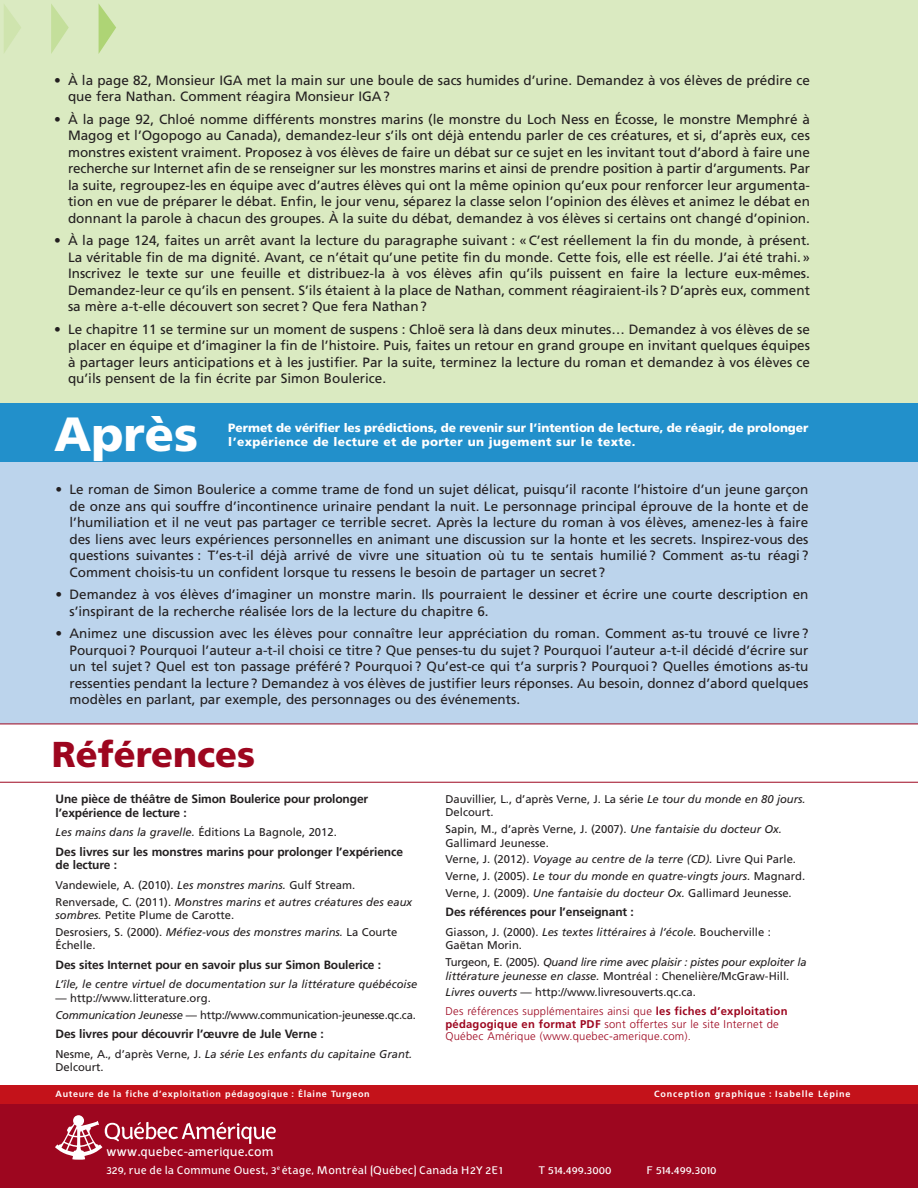
<style>
.page{position:relative;width:918px;height:1188px;background:#fff}
.page>*{position:absolute;margin:0;border:0;box-sizing:border-box;transform-origin:0 0}
.t1{font:900 48px "Frutiger";color:#fff}
.t2{font:900 36px "Frutiger";color:#9d061f}
.Normal_e{font:700 13.65px "Halvorsen";color:#fff}
.t3{font:13.5px/16.5px "Frutiger";color:#231f20;text-align:justify}
.t4{font:700 12px/13.5px "Frutiger";letter-spacing:-.01em;color:#231f20}
.t5{font:900 12px/14.4px "Frutiger";letter-spacing:-.005em;color:#fff}
.t6{font:700 12px "Halvorsen";letter-spacing:.005em;color:#fff}
.t7{font:11.25px/13.5px "Frutiger";color:#231f20}
.t8{font:italic 11.25px/13.5px "Frutiger";color:#231f20}
.t9{font:300 11.25px/12.8px "Frutiger";letter-spacing:.02em;color:#9d061f}
.t10{font:italic 11.25px/13.5px "Frutiger";letter-spacing:-.02em;color:#231f20}
.t11{font:11.25px "Frutiger";letter-spacing:-.02em;color:#231f20}
.t12{font:700 9px "Frutiger";letter-spacing:.075em;color:#fff}
.t13{font:700 9px "Frutiger";letter-spacing:.1em;color:#fff}
.s1{font-style:normal}
.s2{font-style:italic}
.s3{font-weight:700}
</style>
<div class="page">
<div style="left:0;top:1087px;width:918px;height:101px;background:#9d061f"></div>
<div style="left:0;top:1086px;width:918px;height:18px;background:#c4121a"></div>
<div style="left:0;top:440px;width:918px;height:294px;background:#bcd4ec"></div>
<div style="left:0;top:0;width:918px;height:417px;background:#daeac1"></div>
<div style="left:0;top:404px;width:918px;height:58px;background:#2290cb"></div>
<svg style="left:4px;top:4px;width:17px;height:49px"></svg>
<svg style="left:51px;top:4px;width:18px;height:50px"></svg>
<svg style="left:99px;top:4px;width:17px;height:49px"></svg>
<svg style="left:0;top:724px;width:918px;height:59px"></svg>
<svg style="left:55px;top:1115px;width:221px;height:45px"></svg>
<p class="t3" style="left:68px;top:72px;width:743px;text-indent:-14px">• À la page 82, Monsieur IGA met la main sur une boule de sacs humides d’urine. Demandez à vos élèves de prédire ce que fera Nathan. Comment réagira Monsieur IGA?</p>
<p class="t3" style="left:68px;top:111px;width:744px;text-indent:-14px">• À la page 92, Chloé nomme différents monstres marins (le monstre du Loch Ness en Écosse, le monstre Memphré à Magog et l’Ogopogo au Canada), demandez-leur s’ils ont déjà entendu parler de ces créatures, et si, d’après eux, ces monstres existent vraiment. Proposez à vos élèves de faire un débat sur ce sujet en les invitant tout d’abord à faire une recherche sur Internet afin de se renseigner sur les monstres marins et ainsi de prendre position à partir d’arguments. Par la suite, regroupez-les en équipe avec d’autres élèves qui ont la même opinion qu’eux pour renforcer leur argumenta&shy;tion en vue de préparer le débat. Enfin, le jour venu, séparez la classe selon l’opinion des élèves et animez le débat en donnant la parole à chacun des groupes. À la suite du débat, demandez à vos élèves si certains ont changé d’opinion.</p>
<p class="t3" style="left:68px;top:232px;width:744px;text-indent:-14px">• À la page 124, faites un arrêt avant la lecture du paragraphe suivant : «C’est réellement la fin du monde, à présent.<br>La véritable fin de ma dignité. Avant, ce n’était qu’une petite fin du monde. Cette fois, elle est réelle. J’ai été trahi.» Inscrivez le texte sur une feuille et distribuez-la à vos élèves afin qu’ils puissent en faire la lecture eux-mêmes.<br>Demandez-leur ce qu’ils en pensent. S’ils étaient à la place de Nathan, comment réagiraient-ils ? D’après eux, comment sa mère a-t-elle découvert son secret? Que fera Nathan?</p>
<p class="t3" style="left:68px;top:321px;width:744px;text-indent:-14px">• Le chapitre 11 se termine sur un moment de suspens : Chloë sera là dans deux minutes… Demandez à vos élèves de se placer en équipe et d’imaginer la fin de l’histoire. Puis, faites un retour en grand groupe en invitant quelques équipes à partager leurs anticipations et à les justifier. Par la suite, terminez la lecture du roman et demandez à vos élèves ce qu’ils pensent de la fin écrite par Simon Boulerice.</p>
<p class="t1" style="left:54px;top:406px;width:146px">Après</p>
<p class="t5" style="left:228px;top:420px;width:582px">Permet de vérifier les prédictions, de revenir sur l’intention de lecture, de réagir, de prolonger l’expérience de lecture et de porter un jugement sur le texte.</p>
<p class="t3" style="left:70px;top:481px;width:741px;text-indent:-14px">• Le roman de Simon Boulerice a comme trame de fond un sujet délicat, puisqu’il raconte l’histoire d’un jeune garçon de onze ans qui souffre d’incontinence urinaire pendant la nuit. Le personnage principal éprouve de la honte et de l’humiliation et il ne veut pas partager ce terrible secret. Après la lecture du roman à vos élèves, amenez-les à faire des liens avec leurs expériences personnelles en animant une discussion sur la honte et les secrets. Inspirez-vous des questions suivantes : T’es-t-il déjà arrivé de vivre une situation où tu te sentais humilié? Comment as-tu réagi ?<br>Comment choisis-tu un confident lorsque tu ressens le besoin de partager un secret?</p>
<p class="t3" style="left:70px;top:586px;width:741px;text-indent:-14px">• Demandez à vos élèves d’imaginer un monstre marin. Ils pourraient le dessiner et écrire une courte description en s’inspirant de la recherche réalisée lors de la lecture du chapitre 6.</p>
<p class="t3" style="left:70px;top:625px;width:740px;text-indent:-14px">• Animez une discussion avec les élèves pour connaître leur appréciation du roman. Comment as-tu trouvé ce livre?<br>Pourquoi ? Pourquoi l’auteur a-t-il choisi ce titre? Que penses-tu du sujet ? Pourquoi l’auteur a-t-il décidé d’écrire sur un tel sujet ? Quel est ton passage préféré? Pourquoi ? Qu’est-ce qui t’a surpris? Pourquoi? Quelles émotions as-tu ressenties pendant la lecture? Demandez à vos élèves de justifier leurs réponses. Au besoin, donnez d’abord quelques modèles en parlant, par exemple, des personnages ou des événements.</p>
<p class="t2" style="left:52px;top:733px;width:205px">Références</p>
<p class="t4" style="left:56px;top:792px;width:314px">Une pièce de théâtre de Simon Boulerice pour prolonger l’expérience de lecture :</p>
<p class="t8" style="left:56px;top:826px;width:283px">Les mains dans la gravelle. <span class="s1">Éditions La Bagnole, 2012.</span></p>
<p class="t4" style="left:56px;top:845px;width:349px">Des livres sur les monstres marins pour prolonger l’expérience de lecture :</p>
<p class="t7" style="left:56px;top:878px;width:301px">Vandewiele, A. (2010). <span class="s2">Les monstres marins.</span> Gulf Stream.</p>
<p class="t8" style="left:56px;top:895px;width:358px"><span class="s1">Renversade, C. (2011).</span> Monstres marins et autres créatures des eaux sombres. <span class="s1">Petite Plume de Carotte.</span></p>
<p class="t7" style="left:56px;top:925px;width:343px">Desrosiers, S. (2000). <span class="s2">Méfiez-vous des monstres marins.</span> La Courte<br>Échelle.</p>
<p class="t4" style="left:56px;top:958px;width:327px">Des sites Internet pour en savoir plus sur Simon Boulerice :</p>
<p class="t8" style="left:56px;top:978px;width:363px">L’île, le centre virtuel de documentation sur la littérature québécoise</p>
<p class="t7" style="left:56px;top:991px;width:157px">— http://www.litterature.org.</p>
<p class="t11" style="left:56px;top:1008px;width:362px"><span class="s2">Communication Jeunesse</span> — http://www.communication-jeunesse.qc.ca.</p>
<p class="t4" style="left:56px;top:1027px;width:270px">Des livres pour découvrir l’œuvre de Jule Verne :</p>
<p class="t8" style="left:56px;top:1047px;width:358px"><span class="s1">Nesme, A., d’après Verne, J.</span> La série Les enfants du capitaine Grant.<br><span class="s1">Delcourt.</span></p>
<p class="t7" style="left:446px;top:792px;width:362px">Dauvillier, L., d’après Verne, J. La série <span class="s2">Le tour du monde en 80 jours.<br></span>Delcourt.</p>
<p class="t7" style="left:446px;top:822px;width:338px">Sapin, M., d’après Verne, J. (2007). <span class="s2">Une fantaisie du docteur Ox.<br></span>Gallimard Jeunesse.</p>
<p class="t7" style="left:446px;top:853px;width:352px">Verne, J. (2012). <span class="s2">Voyage au centre de la terre (CD).</span> Livre Qui Parle.</p>
<p class="t8" style="left:446px;top:869px;width:361px"><span class="s1">Verne, J. (2005).</span> Le tour du monde en quatre-vingts jours. <span class="s1">Magnard.</span></p>
<p class="t7" style="left:446px;top:886px;width:348px">Verne, J. (2009). <span class="s2">Une fantaisie du docteur Ox.</span> Gallimard Jeunesse.</p>
<p class="t4" style="left:446px;top:905px;width:190px">Des références pour l’enseignant :</p>
<p class="t7" style="left:446px;top:925px;width:327px">Giasson, J. (2000). <span class="s2">Les textes littéraires à l’école.</span> Boucherville :<br>Gaëtan Morin.</p>
<p class="t10" style="left:446px;top:955px;width:363px"><span class="s1">Turgeon, E. (2005).</span> Quand lire rime avec plaisir : pistes pour exploiter la littérature jeunesse en classe. <span class="s1">Montréal : Chenelière/McGraw-Hill.</span></p>
<p class="t7" style="left:446px;top:985px;width:252px"><span class="s2">Livres ouverts</span> — http://www.livresouverts.qc.ca.</p>
<p class="t9" style="left:446px;top:1005px;width:344px">Des références supplémentaires ainsi que <span class="s3">les fiches d’exploitation pédagogique en format PDF</span> sont offertes sur le site Internet de<br>Québec Amérique (www.quebec-amerique.com).</p>
<p class="t12" style="left:56px;top:1088px;width:316px">Auteure de la fiche d’exploitation pédagogique : Élaine Turgeon</p>
<p class="t13" style="left:654px;top:1088px;width:198px">Conception graphique : Isabelle Lépine</p>
<p class="Normal_e" style="left:107px;top:1144px;width:169px">www.quebec-amerique.com</p>
<p class="t6" style="left:106px;top:1164px;width:398px">329, rue de la Commune Ouest, 3<sup>e</sup> étage, Montréal (Québec) Canada H2Y 2E1</p>
<p class="t6" style="left:538px;top:1164px;width:75px">T 514.499.3000</p>
<p class="t6" style="left:646px;top:1164px;width:72px">F 514.499.3010</p>
</div>
